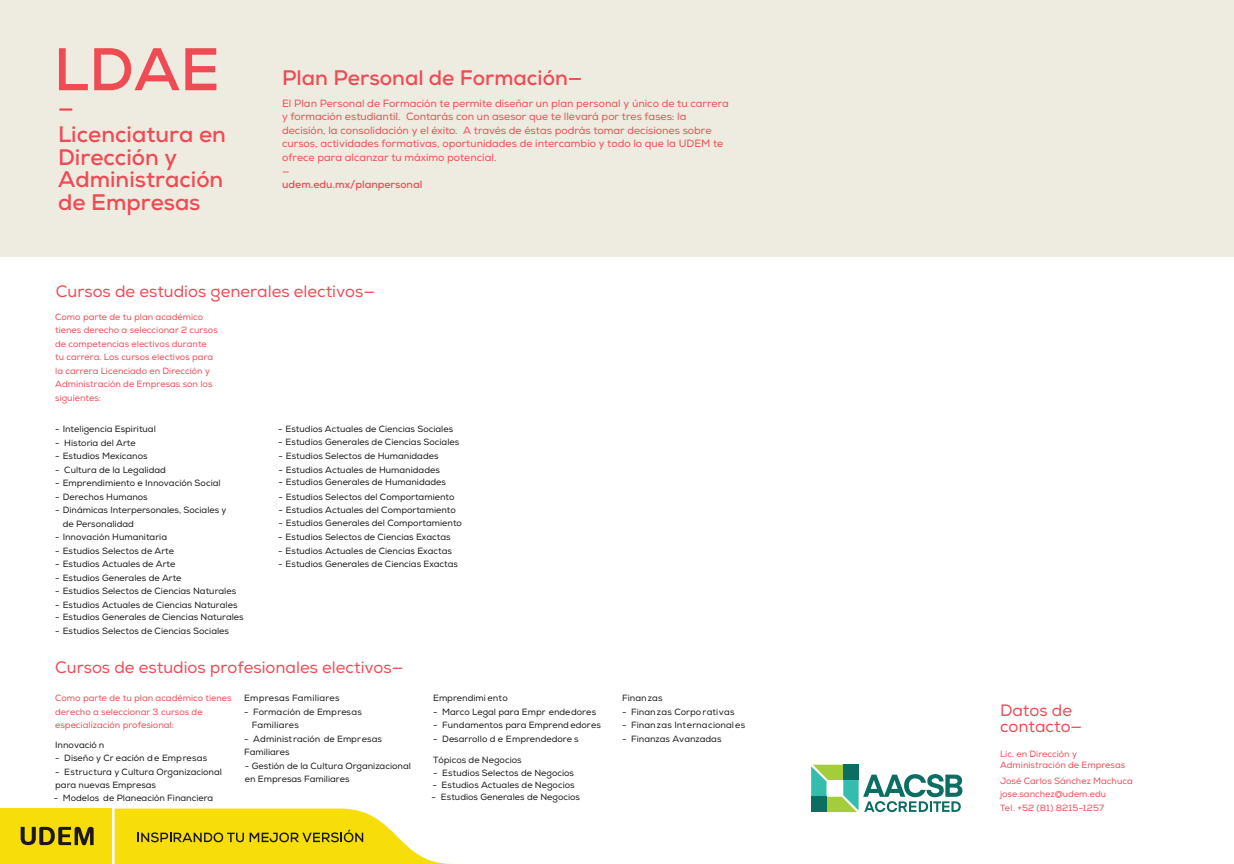
<style>
.page{position:relative;width:1234px;height:864px;background:#fff}
.page>*{position:absolute;margin:0;border:0;box-sizing:border-box;transform-origin:0 0}
.t1{font:700 60px "Nexa";color:#ef4b55}
.t2{font:700 22.5px/22.5px "Nexa";color:#ef4b55}
.t3{font:700 22.5px "Nexa";color:#ee434d}
.t4{font:700 21px "Nexa";color:#ef4b55}
.t5{font:16.5px/16.5px "Nexa";color:#ef4b55}
.t6{font:10.5px/13.5px "Nexa";color:#ef4b55}
.t7{font:700 10.5px "Nexa";color:#ef4b55}
.t8{font:9px/13.5px "Nexa";color:#1c181a}
.t9{font:9px/13.5px "Nexa";color:#ef4b55}
.t10{font:9px "Nexa";letter-spacing:.03em;color:#1c181a}
</style>
<div class="page">
<div style="left:0;top:0;width:1233px;height:256px;background:#eeebe0"></div>
<svg style="left:115px;top:808px;width:325px;height:55px;background:#edd82d"></svg>
<div style="left:0;top:808px;width:112px;height:55px;background:#f7dd09"></div>
<svg style="left:21px;top:826px;width:73px;height:18px"></svg>
<svg style="left:811px;top:764px;width:151px;height:47px"></svg>
<div style="left:843px;top:764px;width:15px;height:15px;background:#0c6e63"></div>
<div style="left:811px;top:796px;width:15px;height:15px;background:#0c6e63"></div>
<h1 class="t1" style="left:54px;top:31px;width:167px">LDAE</h1>
<h2 class="t3" style="left:58px;top:94px;width:17px">—</h2>
<h2 class="t2" style="left:58px;top:123px;width:169px">Licenciatura en<br>Dirección y<br>Administración de Empresas</h2>
<h3 class="t4" style="left:282px;top:64px;width:302px">Plan Personal de Formación—</h3>
<p class="t6" style="left:282px;top:97px;width:448px">El Plan Personal de Formación te permite diseñar un plan personal y único de tu carrera y formación estudiantil. Contarás con un asesor que te llevará por tres fases: la decisión, la consolidación y el éxito. A través de éstas podrás tomar decisiones sobre cursos, actividades formativas, oportunidades de intercambio y todo lo que la UDEM te ofrece para alcanzar tu máximo potencial.<br>—</p>
<p class="t7" style="left:282px;top:177px;width:142px">udem.edu.mx/planpersonal</p>
<h3 class="t5" style="left:56px;top:283px;width:321px">Cursos de estudios generales electivos—</h3>
<p class="t9" style="left:55px;top:310px;width:164px">Como parte de tu plan académico tienes derecho a seleccionar 2 cursos de competencias electivos durante tu carrera. Los cursos electivos para la carrera Licenciado en Dirección y<br>Administración de Empresas son los siguientes:</p>
<p class="t8" style="left:55px;top:422px;width:102px">- Inteligencia Espiritual</p>
<p class="t8" style="left:55px;top:435px;width:82px">- Historia del Arte</p>
<p class="t8" style="left:55px;top:449px;width:94px">- Estudios Mexicanos</p>
<p class="t8" style="left:55px;top:462px;width:112px">- Cultura de la Legalidad</p>
<p class="t8" style="left:55px;top:476px;width:167px">- Emprendimiento e Innovación Social</p>
<p class="t8" style="left:55px;top:489px;width:94px">- Derechos Humanos</p>
<p class="t8" style="left:63px;top:503px;width:165px;text-indent:-8px">- Dinámicas Interpersonales, Sociales y de Personalidad</p>
<p class="t8" style="left:55px;top:530px;width:113px">- Innovación Humanitaria</p>
<p class="t8" style="left:55px;top:543px;width:120px">- Estudios Selectos de Arte</p>
<p class="t8" style="left:55px;top:557px;width:122px">- Estudios Actuales de Arte</p>
<p class="t8" style="left:55px;top:570px;width:128px">- Estudios Generales de Arte</p>
<p class="t8" style="left:55px;top:584px;width:182px">- Estudios Selectos de Ciencias Naturales</p>
<p class="t8" style="left:55px;top:597px;width:184px">- Estudios Actuales de Ciencias Naturales</p>
<p class="t8" style="left:55px;top:610px;width:190px">- Estudios Generales de Ciencias Naturales</p>
<p class="t8" style="left:55px;top:624px;width:175px">- Estudios Selectos de Ciencias Sociales</p>
<p class="t8" style="left:278px;top:422px;width:176px">- Estudios Actuales de Ciencias Sociales</p>
<p class="t8" style="left:278px;top:435px;width:183px">- Estudios Generales de Ciencias Sociales</p>
<p class="t8" style="left:278px;top:449px;width:162px">- Estudios Selectos de Humanidades</p>
<p class="t8" style="left:278px;top:462px;width:163px">- Estudios Actuales de Humanidades</p>
<p class="t8" style="left:278px;top:475px;width:169px">- Estudios Generales de Humanidades</p>
<p class="t8" style="left:278px;top:489px;width:177px">- Estudios Selectos del Comportamiento</p>
<p class="t8" style="left:278px;top:503px;width:179px">- Estudios Actuales del Comportamiento</p>
<p class="t8" style="left:278px;top:516px;width:185px">- Estudios Generales del Comportamiento</p>
<p class="t8" style="left:278px;top:530px;width:174px">- Estudios Selectos de Ciencias Exactas</p>
<p class="t8" style="left:278px;top:544px;width:175px">- Estudios Actuales de Ciencias Exactas</p>
<p class="t8" style="left:278px;top:557px;width:181px">- Estudios Generales de Ciencias Exactas</p>
<h3 class="t5" style="left:55px;top:659px;width:349px">Cursos de estudios profesionales electivos—</h3>
<p class="t9" style="left:55px;top:691px;width:178px">Como parte de tu plan académico tienes derecho a seleccionar 3 cursos de especialización profesional:</p>
<p class="t8" style="left:55px;top:737px;width:51px">Innovació n</p>
<p class="t8" style="left:55px;top:751px;width:154px">- Diseño y Cr eación d e Empresas</p>
<p class="t8" style="left:55px;top:764px;width:168px">- Estructura y Cultura Organizacional para nuevas Empresas</p>
<p class="t8" style="left:54px;top:791px;width:161px">- Modelos de Planeación Financiera</p>
<p class="t10" style="left:244px;top:692px;width:97px">Empresas Familiares</p>
<p class="t8" style="left:251px;top:704px;width:112px;text-indent:-8px">- Formación de Empresas<br>Familiares</p>
<p class="t8" style="left:244px;top:731px;width:139px">- Administración de Empresas<br>Familiares</p>
<p class="t8" style="left:245px;top:758px;width:167px">- Gestión de la Cultura Organizacional en Empresas Familiares</p>
<p class="t8" style="left:433px;top:691px;width:76px">Emprendimi ento</p>
<p class="t8" style="left:433px;top:704px;width:165px">- Marco Legal para Empr endedores</p>
<p class="t8" style="left:433px;top:718px;width:169px">- Fundamentos para Emprend edores</p>
<p class="t8" style="left:433px;top:731px;width:147px">- Desarrollo d e Emprendedore s</p>
<p class="t8" style="left:433px;top:752px;width:90px">Tópicos de Negocios</p>
<p class="t8" style="left:433px;top:766px;width:142px">- Estudios Selectos de Negocios</p>
<p class="t8" style="left:432px;top:778px;width:144px">- Estudios Actuales de Negocios</p>
<p class="t8" style="left:431px;top:790px;width:150px">- Estudios Generales de Negocios</p>
<p class="t8" style="left:622px;top:691px;width:42px">Finanzas</p>
<p class="t8" style="left:622px;top:704px;width:114px">- Finanzas Corpo rativas</p>
<p class="t8" style="left:622px;top:718px;width:125px">- Finanzas Internacionales</p>
<p class="t8" style="left:622px;top:731px;width:101px">- Finanzas Avanzadas</p>
<h3 class="t5" style="left:999px;top:701px;width:84px">Datos de contacto—</h3>
<p class="t9" style="left:999px;top:748px;width:127px;line-height:10.8px">Lic. en Dirección y<br>Administración de Empresas</p>
<p class="t9" style="left:999px;top:773px;width:134px">José Carlos Sánchez Machuca jose.sanchez@udem.edu<br>Tel. +52 (81) 8215-1257</p>
</div>
